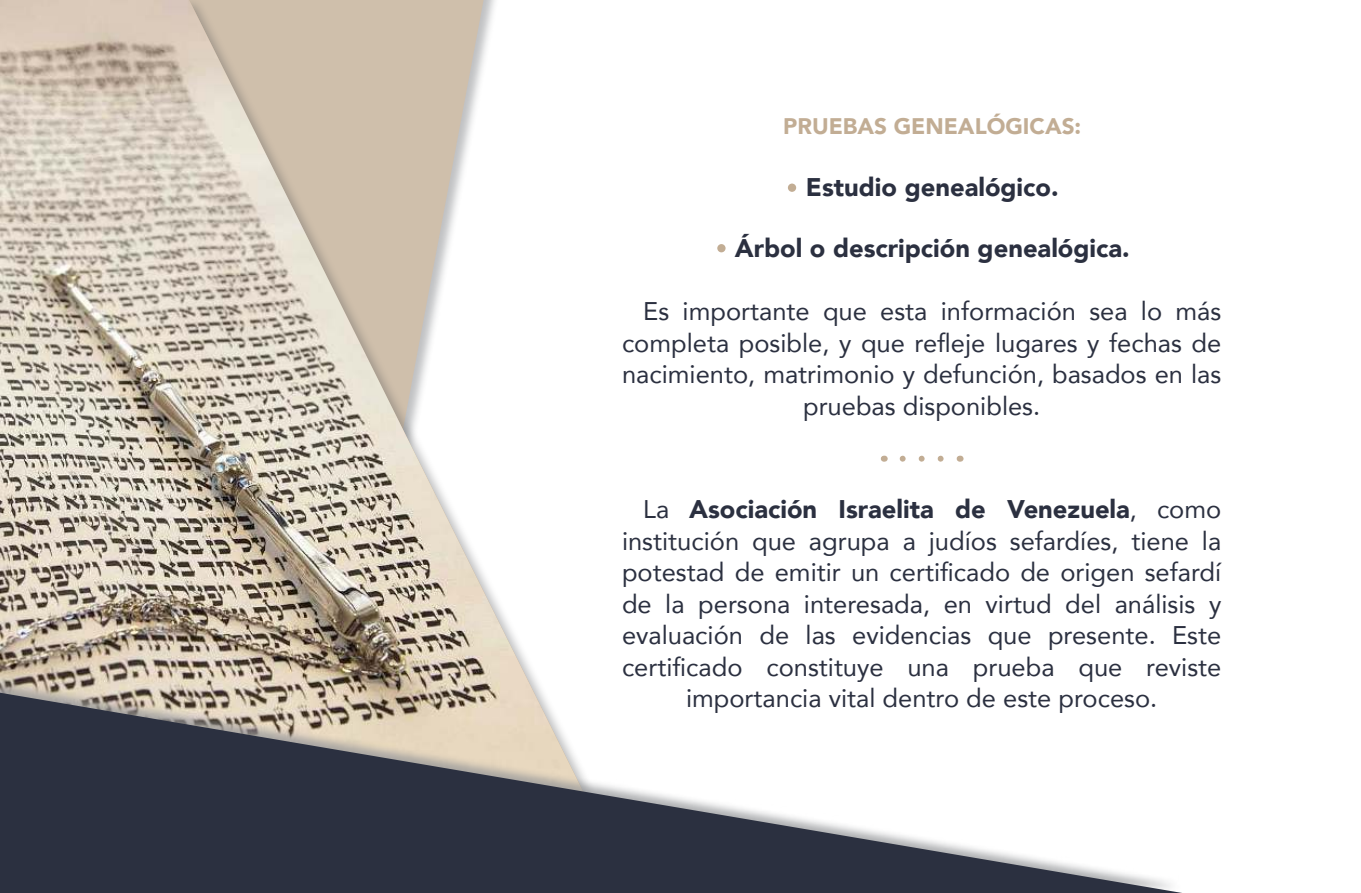
<style>
.page{position:relative;width:1361px;height:893px;background:#fff}
.page>*{position:absolute;margin:0;border:0;box-sizing:border-box;transform-origin:0 0}
.t1{font:25.5px "Avenir";color:#2b3040}
.t2{font:900 25.5px "Avenir";color:#2b3040}
.t3{font:900 22.5px "Avenir";color:#c2ad94}
.s1{font-weight:400}
</style>
<div class="page">
<img style="left:0;top:0;width:535px;height:678px">
<div style="left:0;top:678px;width:1183px;height:215px;background:#939598;opacity:.75"></div>
<svg style="left:0;top:693px;width:1182px;height:200px;fill:#333040"></svg>
<svg style="left:899px;top:456px;width:41px;height:6px"></svg>
<div style="left:788px;top:184px;width:8px;height:8px;background:#c2ad94;border-radius:50%"></div>
<div style="left:717px;top:244px;width:8px;height:8px;background:#c2ad94;border-radius:50%"></div>
<p class="t3" style="left:783px;top:114px;width:299px">PRUEBAS GENEALÓGICAS:</p>
<p class="t2" style="left:806px;top:173px;width:254px">Estudio genealógico.</p>
<p class="t2" style="left:735px;top:234px;width:396px">Árbol o descripción genealógica.</p>
<p class="t1" style="left:643px;top:291px;width:579px">Es importante que esta información sea lo más</p>
<p class="t1" style="left:622px;top:323px;width:601px">completa posible, y que refleje lugares y fechas de</p>
<p class="t1" style="left:622px;top:354px;width:601px">nacimiento, matrimonio y defunción, basados en las</p>
<p class="t1" style="left:803px;top:386px;width:239px">pruebas disponibles.</p>
<p class="t2" style="left:643px;top:495px;width:579px"><span class="s1">La</span> Asociación Israelita de Venezuela<span class="s1">, como</span></p>
<p class="t1" style="left:622px;top:530px;width:601px">institución que agrupa a judíos sefardíes, tiene la</p>
<p class="t1" style="left:622px;top:552px;width:601px">potestad de emitir un certificado de origen sefardí</p>
<p class="t1" style="left:622px;top:584px;width:601px">de la persona interesada, en virtud del análisis y</p>
<p class="t1" style="left:622px;top:625px;width:601px">evaluación de las evidencias que presente. Este</p>
<p class="t1" style="left:622px;top:647px;width:601px">certificado constituye una prueba que reviste</p>
<p class="t1" style="left:686px;top:678px;width:473px">importancia vital dentro de este proceso.</p>
</div>
